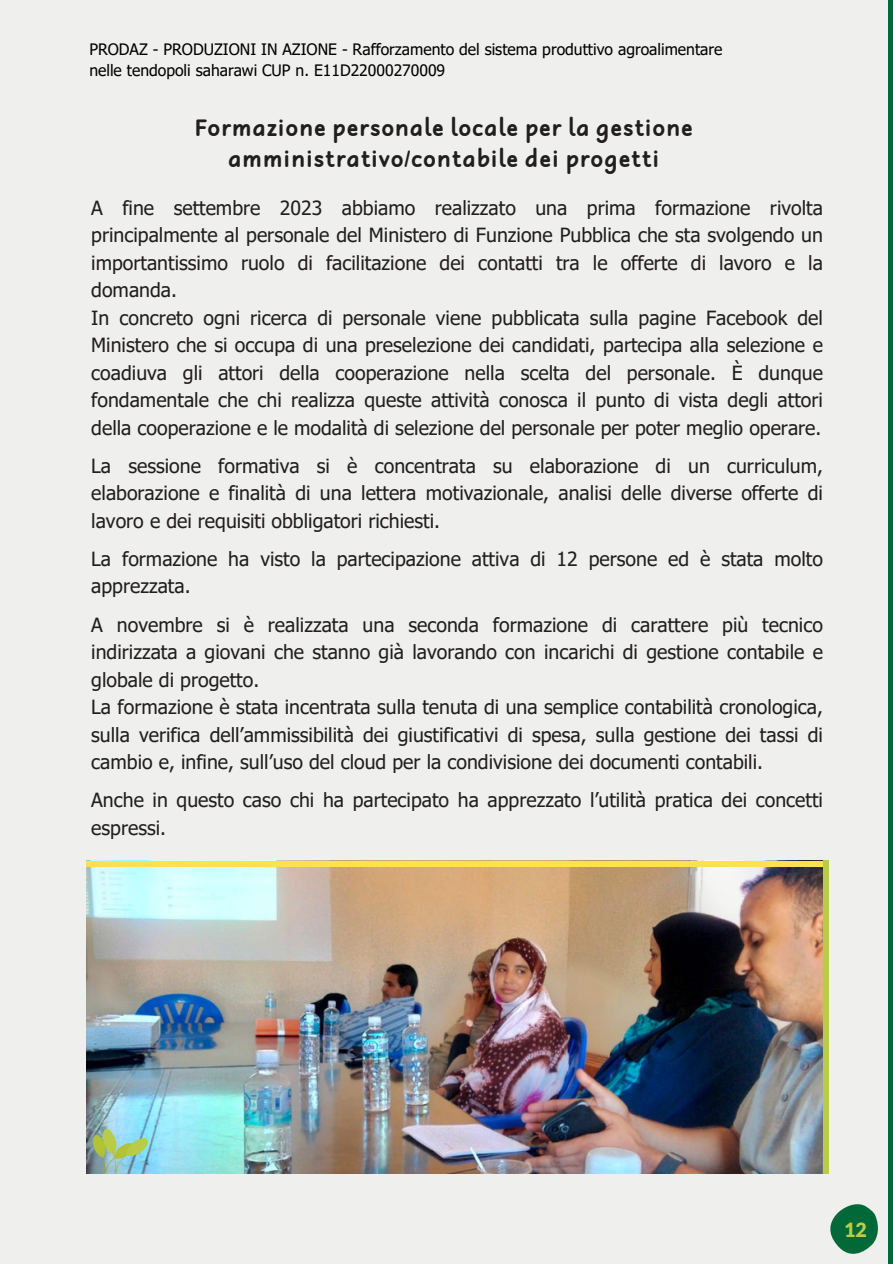
<style>
.page{position:relative;width:893px;height:1264px;background:#fff}
.page>*{position:absolute;margin:0;border:0;box-sizing:border-box;transform-origin:0 0}
.t1{font:700 22.5px/31.5px "Robaga Rounded";color:#201e1e;text-align:center}
.t2{font:19.5px/27.5px "Tahoma";color:#201e1e}
.t3{font:900 19.5px "Lato";color:#b9cc48}
.t4{font:15.75px/21.3px "Tahoma";color:#000}
</style>
<div class="page">
<div style="left:0;top:0;width:892px;height:1263px;background:#efefed"></div>
<svg style="left:830px;top:1204px;width:48px;height:50px"></svg>
<div style="left:887px;top:0;width:5px;height:1263px;background:#016938"></div>
<img style="left:86px;top:866px;width:736px;height:307px">
<img style="left:91px;top:1129px;width:57px;height:44px">
<div style="left:86px;top:860px;width:736px;height:6px;background:#fee14d"></div>
<div style="left:822px;top:860px;width:6px;height:314px;background:#b9cc48"></div>
<p class="t4" style="left:89px;top:38px;width:634px">PRODAZ - PRODUZIONI IN AZIONE - Rafforzamento del sistema produttivo agroalimentare nelle tendopoli saharawi CUP n. E11D22000270009</p>
<p class="t1" style="left:194px;top:113px;width:500px">Formazione personale locale per la gestione amministrativo/contabile dei progetti</p>
<p class="t2" style="left:91px;top:193px;width:733px">A fine settembre 2023 abbiamo realizzato una prima formazione rivolta principalmente al personale del Ministero di Funzione Pubblica che sta svolgendo un importantissimo ruolo di facilitazione dei contatti tra le offerte di lavoro e la domanda.<br>In concreto ogni ricerca di personale viene pubblicata sulla pagine Facebook del Ministero che si occupa di una preselezione dei candidati, partecipa alla selezione e coadiuva gli attori della cooperazione nella scelta del personale. È dunque fondamentale che chi realizza queste attività conosca il punto di vista degli attori della cooperazione e le modalità di selezione del personale per poter meglio operare.</p>
<p class="t2" style="left:91px;top:451px;width:733px;text-align:justify">La sessione formativa si è concentrata su elaborazione di un curriculum, elaborazione e finalità di una lettera motivazionale, analisi delle diverse offerte di lavoro e dei requisiti obbligatori richiesti.</p>
<p class="t2" style="left:91px;top:544px;width:733px">La formazione ha visto la partecipazione attiva di 12 persone ed è stata molto apprezzata.</p>
<p class="t2" style="left:91px;top:610px;width:733px">A novembre si è realizzata una seconda formazione di carattere più tecnico indirizzata a giovani che stanno già lavorando con incarichi di gestione contabile e globale di progetto.<br>La formazione è stata incentrata sulla tenuta di una semplice contabilità cronologica, sulla verifica dell’ammissibilità dei giustificativi di spesa, sulla gestione dei tassi di cambio e, infine, sull’uso del cloud per la condivisione dei documenti contabili.</p>
<p class="t2" style="left:91px;top:785px;width:733px">Anche in questo caso chi ha partecipato ha apprezzato l’utilità pratica dei concetti espressi.</p>
<p class="t3" style="left:844px;top:1217px;width:24px">12</p>
</div>
